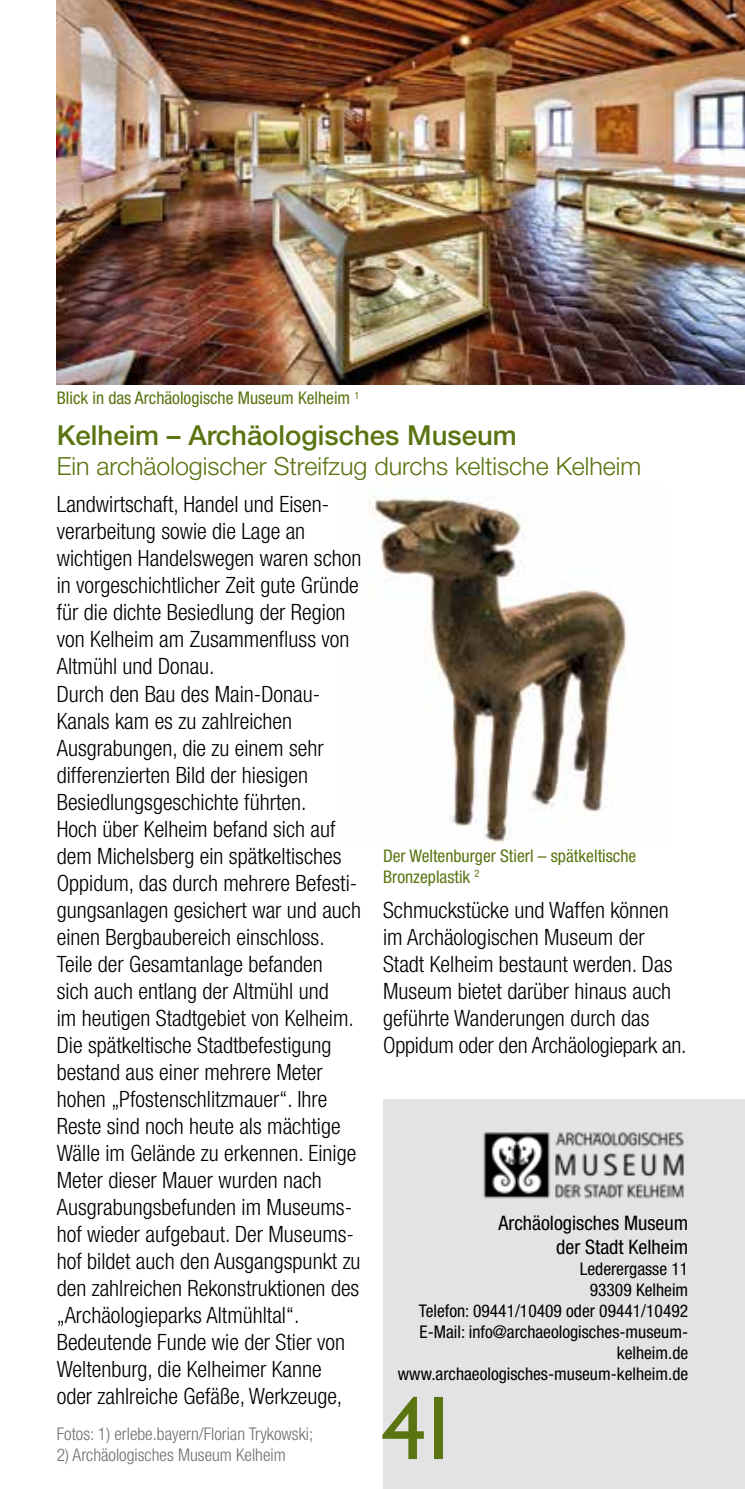
<style>
.page{position:relative;width:745px;height:1489px;background:#fff}
.page>*{position:absolute;margin:0;border:0;box-sizing:border-box;transform-origin:0 0}
.t1{font:90px "Gill Sans";color:#5a7411}
.t2{font:500 27.5px "Helvetica Neue LT Pro";color:#5a7411}
.t3{font:300 25px "Helvetica Neue LT Pro";color:#5a7411}
.t4{font:300 condensed 22.5px/27px "Helvetica Neue LT Pro";color:#000}
.t5{font:condensed 20px/24px "Helvetica Neue LT Pro";color:#000;text-align:right}
.t6{font:condensed 17.5px/21px "Helvetica Neue LT Pro";color:#000;text-align:right}
.t7{font:condensed 17.5px/21px "Helvetica Neue LT Pro";color:#5a7411}
.t8{font:300 condensed 17.5px "Helvetica Neue LT Pro";color:#706f6f}
</style>
<div class="page">
<img style="left:367px;top:495px;width:260px;height:347px">
<img style="left:57px;top:0;width:687px;height:384px">
<div style="left:383px;top:1099px;width:361px;height:389px;background:#e3e3e3"></div>
<img style="left:483px;top:1132px;width:201px;height:67px">
<p class="t7" style="left:57px;top:387px;width:304px">Blick in das Archäologische Museum Kelheim <sup>1</sup></p>
<p class="t2" style="left:57px;top:419px;width:461px">Kelheim – Archäologisches Museum</p>
<p class="t3" style="left:57px;top:451px;width:585px">Ein archäologischer Streifzug durchs keltische Kelheim</p>
<p class="t4" style="left:57px;top:490px;width:306px">Landwirtschaft, Handel und Eisen&shy;verarbeitung sowie die Lage an wichtigen Handelswegen waren schon in vorgeschichtlicher Zeit gute Gründe für die dichte Besiedlung der Region von Kelheim am Zusammenfluss von Altmühl und Donau.<br>Durch den Bau des Main-Donau-Kanals kam es zu zahlreichen Ausgrabungen, die zu einem sehr differenzierten Bild der hiesigen Besiedlungsgeschichte führten.<br>Hoch über Kelheim befand sich auf dem Michelsberg ein spätkeltisches Oppidum, das durch mehrere Befesti&shy;gungsanlagen gesichert war und auch einen Bergbaubereich einschloss.<br>Teile der Gesamtanlage befanden<br>sich auch entlang der Altmühl und<br>im heutigen Stadtgebiet von Kelheim.<br>Die spätkeltische Stadtbefestigung bestand aus einer mehrere Meter hohen „Pfostenschlitzmauer“. Ihre Reste sind noch heute als mächtige Wälle im Gelände zu erkennen. Einige Meter dieser Mauer wurden nach Ausgrabungsbefunden im Museums&shy;hof wieder aufgebaut. Der Museums&shy;hof bildet auch den Ausgangspunkt zu den zahlreichen Rekonstruktionen des „Archäologieparks Altmühltal“.<br>Bedeutende Funde wie der Stier von Weltenburg, die Kelheimer Kanne oder zahlreiche Gefäße, Werkzeuge,</p>
<p class="t8" style="left:57px;top:1423px;width:258px">Fotos: 1) erlebe.bayern/Florian Trykowski;</p>
<p class="t8" style="left:57px;top:1444px;width:230px">2) Archäologisches Museum Kelheim</p>
<p class="t7" style="left:383px;top:844px;width:254px">Der Weltenburger Stierl – spätkeltische<br>Bronzeplastik <sup>2</sup></p>
<p class="t4" style="left:383px;top:896px;width:305px">Schmuckstücke und Waffen können im Archäologischen Museum der Stadt Kelheim bestaunt werden. Das Museum bietet darüber hinaus auch geführte Wanderungen durch das Oppidum oder den Archäologiepark an.</p>
<p class="t5" style="left:498px;top:1210px;width:191px">Archäologisches Museum der Stadt Kelheim</p>
<p class="t6" style="left:397px;top:1258px;width:291px">Lederergasse 11<br>93309 Kelheim<br>Telefon: 09441/10409 oder 09441/10492<br>E-Mail: info@archaeologisches-museum&shy;kelheim.de www.archaeologisches-museum-kelheim.de</p>
<h1 class="t1" style="left:381px;top:1375px;width:81px">41</h1>
</div>
